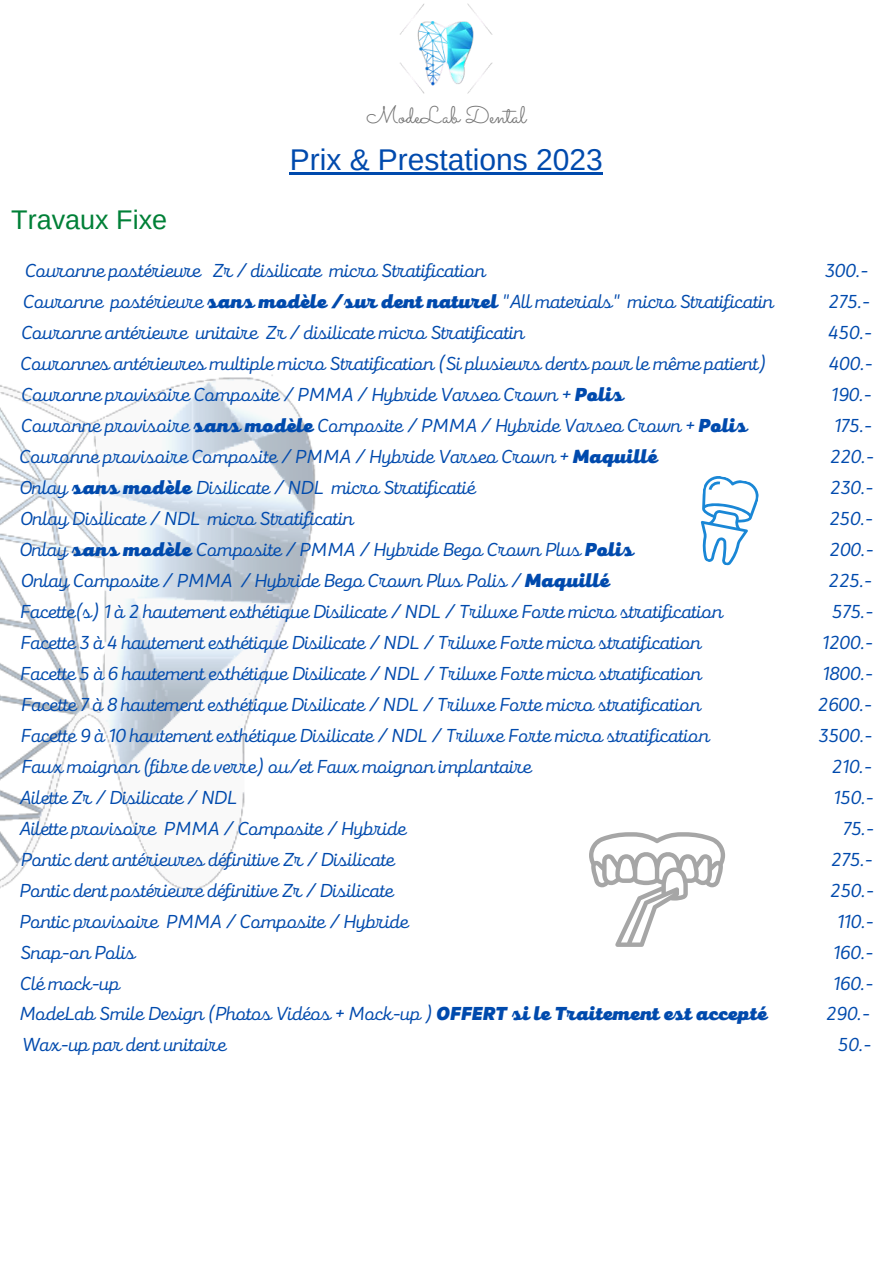
<style>
.page{position:relative;width:893px;height:1264px;background:#fff}
.page>*{position:absolute;margin:0;border:0;box-sizing:border-box;transform-origin:0 0}
.t1{font:30px "Arimo";color:#004aad}
.t2{font:27px "Arimo";color:#008037}
.t3{font:24px "Sacramento";color:#737373}
.t4{font:19.5px "Mixa";color:#004aad}
.s1{font-weight:900}
</style>
<div class="page">
<img style="left:400px;top:3px;width:93px;height:91px">
<svg style="left:700px;top:476px;width:59px;height:89px"></svg>
<svg style="left:589px;top:832px;width:136px;height:114px"></svg>
<img style="left:0;top:374px;width:316px;height:517px">
<hr style="left:290px;top:172px;width:313px;height:2px;background:#004aad">
<p class="t3" style="left:366px;top:101px;width:161px">ModeLab Dental</p>
<h1 class="t1" style="left:290px;top:141px;width:315px">Prix &amp; Prestations 2023</h1>
<h2 class="t2" style="left:11px;top:203px;width:157px">Travaux Fixe</h2>
<p class="t4" style="left:25px;top:258px;width:462px">Couronne postérieure Zr / disilicate micro Stratification</p>
<p class="t4" style="left:824px;top:258px;width:45px">300.-</p>
<p class="t4" style="left:23px;top:289px;width:752px">Couronne postérieure <span class="s1">sans modèle /sur dent naturel</span> "All materials" micro Stratificatin</p>
<p class="t4" style="left:828px;top:289px;width:43px">275.-</p>
<p class="t4" style="left:21px;top:320px;width:504px">Couronne antérieure unitaire Zr / disilicate micro Stratificatin</p>
<p class="t4" style="left:828px;top:320px;width:45px">450.-</p>
<p class="t4" style="left:20px;top:351px;width:747px">Couronnes antérieures multiple micro Stratification (Si plusieurs dents pour le même patient)</p>
<p class="t4" style="left:828px;top:351px;width:45px">400.-</p>
<p class="t4" style="left:21px;top:382px;width:604px">Couronne provisoire Composite / PMMA / Hybride Varseo Crown + <span class="s1">Polis</span></p>
<p class="t4" style="left:831px;top:382px;width:42px">190.-</p>
<p class="t4" style="left:21px;top:413px;width:728px">Couronne provisoire <span class="s1">sans modèle</span> Composite / PMMA / Hybride Varseo Crown + <span class="s1">Polis</span></p>
<p class="t4" style="left:834px;top:413px;width:39px">175.-</p>
<p class="t4" style="left:19px;top:444px;width:640px">Couronne provisoire Composite / PMMA / Hybride Varseo Crown + <span class="s1">Maquillé</span></p>
<p class="t4" style="left:829px;top:444px;width:45px">220.-</p>
<p class="t4" style="left:20px;top:475px;width:457px">Onlay <span class="s1">sans modèle</span> Disilicate / NDL micro Stratificatié</p>
<p class="t4" style="left:829px;top:475px;width:45px">230.-</p>
<p class="t4" style="left:20px;top:506px;width:335px">Onlay Disilicate / NDL micro Stratificatin</p>
<p class="t4" style="left:829px;top:506px;width:45px">250.-</p>
<p class="t4" style="left:19px;top:537px;width:615px">Onlay <span class="s1">sans modèle</span> Composite / PMMA / Hybride Bego Crown Plus <span class="s1">Polis</span></p>
<p class="t4" style="left:829px;top:537px;width:45px">200.-</p>
<p class="t4" style="left:21px;top:568px;width:590px">Onlay Composite / PMMA / Hybride Bego Crown Plus Polis / <span class="s1">Maquillé</span></p>
<p class="t4" style="left:828px;top:568px;width:45px">225.-</p>
<p class="t4" style="left:20px;top:599px;width:704px">Facette(s) 1 à 2 hautement esthétique Disilicate / NDL / Triluxe Forte micro stratification</p>
<p class="t4" style="left:831px;top:599px;width:43px">575.-</p>
<p class="t4" style="left:20px;top:630px;width:682px">Facette 3 à 4 hautement esthétique Disilicate / NDL / Triluxe Forte micro stratification</p>
<p class="t4" style="left:822px;top:630px;width:52px">1200.-</p>
<p class="t4" style="left:20px;top:661px;width:683px">Facette 5 à 6 hautement esthétique Disilicate / NDL / Triluxe Forte micro stratification</p>
<p class="t4" style="left:822px;top:661px;width:52px">1800.-</p>
<p class="t4" style="left:21px;top:692px;width:681px">Facette 7 à 8 hautement esthétique Disilicate / NDL / Triluxe Forte micro stratification</p>
<p class="t4" style="left:817px;top:692px;width:56px">2600.-</p>
<p class="t4" style="left:21px;top:723px;width:690px">Facette 9 à 10 hautement esthétique Disilicate / NDL / Triluxe Forte micro stratification</p>
<p class="t4" style="left:818px;top:723px;width:55px">3500.-</p>
<p class="t4" style="left:21px;top:754px;width:512px">Faux moignon (fibre de verre) ou/et Faux moignon implantaire</p>
<p class="t4" style="left:831px;top:754px;width:42px">210.-</p>
<p class="t4" style="left:19px;top:785px;width:219px">Ailette Zr / Disilicate / NDL</p>
<p class="t4" style="left:833px;top:785px;width:41px">150.-</p>
<p class="t4" style="left:19px;top:816px;width:388px">Ailette provisoire PMMA / Composite / Hybride</p>
<p class="t4" style="left:842px;top:816px;width:32px">75.-</p>
<p class="t4" style="left:20px;top:846px;width:375px">Pontic dent antérieures définitive Zr / Disilicate</p>
<p class="t4" style="left:830px;top:846px;width:43px">275.-</p>
<p class="t4" style="left:19px;top:877px;width:375px">Pontic dent postérieure définitive Zr / Disilicate</p>
<p class="t4" style="left:829px;top:877px;width:45px">250.-</p>
<p class="t4" style="left:19px;top:908px;width:390px">Pontic provisoire PMMA / Composite / Hybride</p>
<p class="t4" style="left:837px;top:908px;width:38px">110.-</p>
<p class="t4" style="left:20px;top:939px;width:117px">Snap-on Polis</p>
<p class="t4" style="left:833px;top:939px;width:41px">160.-</p>
<p class="t4" style="left:20px;top:970px;width:101px">Clé mock-up</p>
<p class="t4" style="left:833px;top:970px;width:41px">160.-</p>
<p class="t4" style="left:19px;top:1001px;width:749px">ModeLab Smile Design (Photos Vidéos + Mock-up ) <span class="s1">OFFERT si le Traitement est accepté</span></p>
<p class="t4" style="left:825px;top:1001px;width:45px">290.-</p>
<p class="t4" style="left:22px;top:1032px;width:206px">Wax-up par dent unitaire</p>
<p class="t4" style="left:837px;top:1032px;width:35px">50.-</p>
</div>
